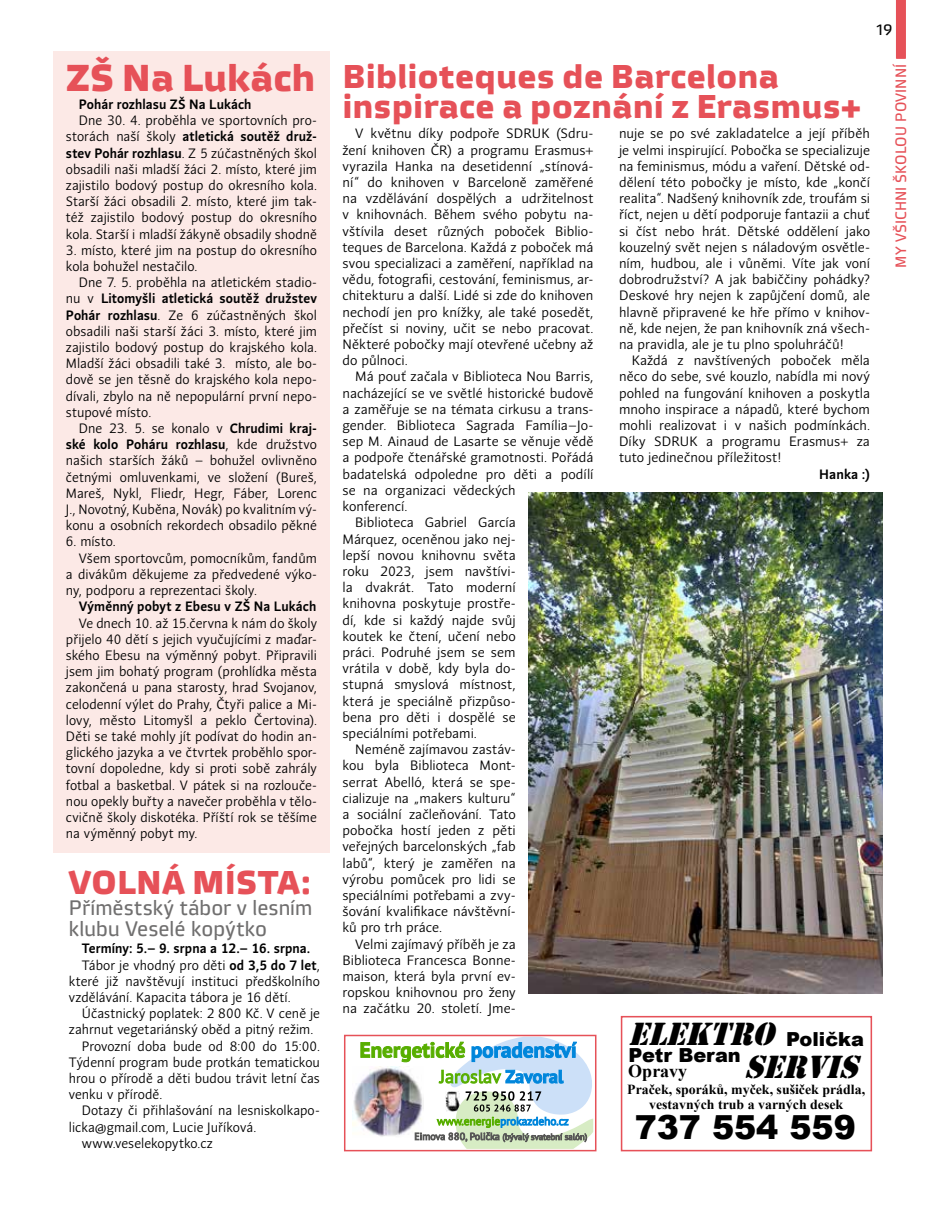
<style>
.page{position:relative;width:936px;height:1212px;background:#fff}
.page>*{position:absolute;margin:0;border:0;box-sizing:border-box;transform-origin:0 0}
.t1{font:700 37.5px "Vida 33 Pro";color:#e65158}
.t2{font:italic 33.15px/33.2px "Stencil";color:#000}
.t3{font:900 33.15px "Arial";color:#000}
.t4{font:700 33px/30px "Vida 33 Pro";color:#e65158}
.t5{font:21px/21px "Vida 32 Pro";letter-spacing:.005em;color:#706f6f}
.t6{font:900 19.35px "Arial";letter-spacing:-.005em;color:#000}
.t7{font:700 18px "Times New Roman";color:#000}
.t8{font:15px "Vida 32 Pro";letter-spacing:.01em;color:#e65158}
.t9{font:15px "Vida 32 Pro";color:#000}
.t10{font:700 13.8px/15.3px "Times New Roman";color:#000;text-align:center}
.t11{font:13.5px/16.2px "Andulka Sans";color:#000;text-align:justify}
.t12{font:700 13.5px "Andulka Sans";letter-spacing:.005em;color:#000}
.s1{font-weight:700}
</style>
<div class="page">
<svg style="left:896px;top:0;width:9px;height:59px"></svg>
<div style="left:53px;top:51px;width:277px;height:802px;background:#fce9e6"></div>
<div style="left:620px;top:1016px;width:252px;height:135px;border:2px solid #e65158"></div>
<img style="left:352px;top:1083px;width:8px;height:43px">
<img style="left:360px;top:1038px;width:233px;height:110px">
<div style="left:344px;top:1035px;width:252px;height:116px;border:2px solid #e65158"></div>
<img style="left:528px;top:493px;width:354px;height:500px">
<h1 class="t1" style="left:66px;top:49px;width:251px">ZŠ Na Lukách</h1>
<p class="t12" style="left:79px;top:96px;width:174px">Pohár rozhlasu ZŠ Na Lukách</p>
<p class="t11" style="left:66px;top:112px;width:252px;text-indent:13px">Dne 30. 4. proběhla ve sportovních pro&shy;storách naší školy <span class="s1">atletická soutěž druž&shy;stev Pohár rozhlasu</span>. Z 5 zúčastněných škol obsadili naši mladší žáci 2. místo, které jim zajistilo bodový postup do okresního kola.<br>Starší žáci obsadili 2. místo, které jim tak&shy;též zajistilo bodový postup do okresního kola. Starší i mladší žákyně obsadily shodně</p>
<p class="t11" style="left:66px;top:242px;width:252px">3. místo, které jim na postup do okresního kola bohužel nestačilo.</p>
<p class="t11" style="left:66px;top:274px;width:252px;text-indent:13px">Dne 7. 5. proběhla na atletickém stadio&shy;nu v <span class="s1">Litomyšli atletická soutěž družstev Pohár rozhlasu</span>. Ze 6 zúčastněných škol obsadili naši starší žáci 3. místo, které jim zajistilo bodový postup do krajského kola.<br>Mladší žáci obsadili také 3. místo, ale bo&shy;dově se jen těsně do krajského kola nepo&shy;dívali, zbylo na ně nepopulární první nepo&shy;stupové místo.</p>
<p class="t11" style="left:66px;top:420px;width:252px;text-indent:13px">Dne 23. 5. se konalo v <span class="s1">Chrudimi kraj&shy;ské kolo Poháru rozhlasu</span>, kde družstvo našich starších žáků – bohužel ovlivněno četnými omluvenkami, ve složení (Bureš, Mareš, Nykl, Fliedr, Hegr, Fáber, Lorenc J., Novotný, Kuběna, Novák) po kvalitním vý&shy;konu a osobních rekordech obsadilo pěkné</p>
<p class="t11" style="left:66px;top:534px;width:51px">6. místo.</p>
<p class="t11" style="left:79px;top:550px;width:240px">Všem sportovcům, pomocníkům, fandům</p>
<p class="t11" style="left:66px;top:566px;width:252px">a divákům děkujeme za předvedené výko-</p>
<p class="t11" style="left:66px;top:582px;width:192px">ny, podporu a reprezentaci školy.</p>
<p class="t12" style="left:79px;top:598px;width:239px">Výměnný pobyt z Ebesu v ZŠ Na Lukách</p>
<p class="t11" style="left:66px;top:615px;width:252px;text-indent:13px">Ve dnech 10. až 15.června k nám do školy přijelo 40 dětí s jejich vyučujícími z maďar&shy;ského Ebesu na výměnný pobyt. Připravili jsem jim bohatý program (prohlídka města zakončená u pana starosty, hrad Svojanov, celodenní výlet do Prahy, Čtyři palice a Mi&shy;lovy, město Litomyšl a peklo Čertovina).<br>Děti se také mohly jít podívat do hodin an&shy;glického jazyka a ve čtvrtek proběhlo spor&shy;tovní dopoledne, kdy si proti sobě zahrály fotbal a basketbal. V pátek si na rozlouče&shy;nou opekly buřty a navečer proběhla v tělo&shy;cvičně školy diskotéka. Příští rok se těšíme na výměnný pobyt my.</p>
<h3 class="t4" style="left:69px;top:866px;width:244px">VOLNÁ MÍSTA:</h3>
<h3 class="t5" style="left:69px;top:896px;width:245px">Příměstský tábor v lesním klubu Veselé kopýtko</h3>
<p class="t12" style="left:82px;top:940px;width:230px">Termíny: 5.– 9. srpna a 12.– 16. srpna.</p>
<p class="t11" style="left:82px;top:957px;width:240px">Tábor je vhodný pro děti <span class="s1">od 3,5 do 7 let</span>,</p>
<p class="t11" style="left:69px;top:973px;width:252px">které již navštěvují instituci předškolního</p>
<p class="t11" style="left:69px;top:989px;width:223px">vzdělávání. Kapacita tábora je 16 dětí.</p>
<p class="t11" style="left:82px;top:1005px;width:240px">Účastnický poplatek: 2 800 Kč. V ceně je</p>
<p class="t11" style="left:69px;top:1021px;width:246px">zahrnut vegetariánský oběd a pitný režim.</p>
<p class="t11" style="left:82px;top:1038px;width:240px">Provozní doba bude od 8:00 do 15:00.</p>
<p class="t11" style="left:69px;top:1054px;width:252px">Týdenní program bude protkán tematickou</p>
<p class="t11" style="left:69px;top:1070px;width:252px">hrou o přírodě a děti budou trávit letní čas</p>
<p class="t11" style="left:69px;top:1086px;width:95px">venku v přírodě.</p>
<p class="t11" style="left:82px;top:1102px;width:240px">Dotazy či přihlašování na lesniskolkapo-</p>
<p class="t11" style="left:69px;top:1119px;width:189px">licka@gmail.com, Lucie Juříková.</p>
<p class="t11" style="left:82px;top:1135px;width:133px">www.veselekopytko.cz</p>
<p class="t9" style="left:875px;top:19px;width:18px">19</p>
<h3 class="t4" style="left:342px;top:60px;width:520px">Biblioteques de Barcelona inspirace a poznání z Erasmus+</h3>
<p class="t11" style="left:619px;top:126px;width:252px">nuje se po své zakladatelce a její příběh je velmi inspirující. Pobočka se specializuje na feminismus, módu a vaření. Dětské od&shy;dělení této pobočky je místo, kde „končí realita“. Nadšený knihovník zde, troufám si říct, nejen u dětí podporuje fantazii a chuť si číst nebo hrát. Dětské oddělení jako kouzelný svět nejen s náladovým osvětle&shy;ním, hudbou, ale i vůněmi. Víte jak voní dobrodružství? A jak babiččiny pohádky?<br>Deskové hry nejen k zapůjčení domů, ale hlavně připravené ke hře přímo v knihov&shy;ně, kde nejen, že pan knihovník zná všech&shy;na pravidla, ale je tu plno spoluhráčů!</p>
<p class="t11" style="left:619px;top:352px;width:252px;text-indent:13px">Každá z navštívených poboček měla něco do sebe, své kouzlo, nabídla mi nový pohled na fungování knihoven a poskytla mnoho inspirace a nápadů, které bychom mohli realizovat i v našich podmínkách.<br>Díky SDRUK a programu Erasmus+ za tuto jedinečnou příležitost!</p>
<p class="t12" style="left:819px;top:466px;width:52px">Hanka :)</p>
<p class="t11" style="left:342px;top:126px;width:252px;text-indent:13px">V květnu díky podpoře SDRUK (Sdru&shy;žení knihoven ČR) a programu Erasmus+ vyrazila Hanka na desetidenní „stínová&shy;ní“ do knihoven v Barceloně zaměřené na vzdělávání dospělých a udržitelnost v knihovnách. Během svého pobytu na&shy;vštívila deset různých poboček Biblio&shy;teques de Barcelona. Každá z poboček má svou specializaci a zaměření, například na vědu, fotografii, cestování, feminismus, ar&shy;chitekturu a další. Lidé si zde do knihoven nechodí jen pro knížky, ale také posedět, přečíst si noviny, učit se nebo pracovat.<br>Některé pobočky mají otevřené učebny až do půlnoci.</p>
<p class="t11" style="left:355px;top:369px;width:240px">Má pouť začala v Biblioteca Nou Barris,</p>
<p class="t11" style="left:342px;top:385px;width:252px">nacházející se ve světlé historické budově</p>
<p class="t11" style="left:342px;top:401px;width:252px">a zaměřuje se na témata cirkusu a trans-</p>
<p class="t11" style="left:342px;top:417px;width:252px">gender. Biblioteca Sagrada Família–Jo-</p>
<p class="t11" style="left:342px;top:433px;width:252px">sep M. Ainaud de Lasarte se věnuje vědě</p>
<p class="t11" style="left:342px;top:450px;width:252px">a podpoře čtenářské gramotnosti. Pořádá</p>
<p class="t11" style="left:342px;top:466px;width:252px">badatelská odpoledne pro děti a podílí</p>
<p class="t11" style="left:342px;top:482px;width:175px">se na organizaci vědeckých</p>
<p class="t11" style="left:342px;top:498px;width:66px">konferencí.</p>
<p class="t11" style="left:355px;top:514px;width:162px">Biblioteca Gabriel García</p>
<p class="t11" style="left:342px;top:531px;width:175px">Márquez, oceněnou jako nej-</p>
<p class="t11" style="left:342px;top:547px;width:175px">lepší novou knihovnu světa</p>
<p class="t11" style="left:342px;top:563px;width:175px">roku 2023, jsem navštívi-</p>
<p class="t11" style="left:342px;top:579px;width:175px">la dvakrát. Tato moderní</p>
<p class="t11" style="left:342px;top:595px;width:175px">knihovna poskytuje prostře-</p>
<p class="t11" style="left:342px;top:612px;width:175px">dí, kde si každý najde svůj</p>
<p class="t11" style="left:342px;top:628px;width:175px">koutek ke čtení, učení nebo</p>
<p class="t11" style="left:342px;top:644px;width:175px">práci. Podruhé jsem se sem</p>
<p class="t11" style="left:342px;top:660px;width:175px">vrátila v době, kdy byla do-</p>
<p class="t11" style="left:342px;top:676px;width:175px">stupná smyslová místnost,</p>
<p class="t11" style="left:342px;top:693px;width:175px">která je speciálně přizpůso-</p>
<p class="t11" style="left:342px;top:709px;width:175px">bena pro děti i dospělé se</p>
<p class="t11" style="left:342px;top:725px;width:136px">speciálními potřebami.</p>
<p class="t11" style="left:355px;top:741px;width:162px">Neméně zajímavou zastáv-</p>
<p class="t11" style="left:342px;top:757px;width:175px">kou byla Biblioteca Mont-</p>
<p class="t11" style="left:342px;top:774px;width:175px">serrat Abelló, která se spe-</p>
<p class="t11" style="left:342px;top:790px;width:175px">cializuje na „makers kulturu“</p>
<p class="t11" style="left:342px;top:806px;width:175px">a sociální začleňování. Tato</p>
<p class="t11" style="left:342px;top:822px;width:175px">pobočka hostí jeden z pěti</p>
<p class="t11" style="left:342px;top:838px;width:175px">veřejných barcelonských „fab</p>
<p class="t11" style="left:342px;top:855px;width:175px">labů“, který je zaměřen na</p>
<p class="t11" style="left:342px;top:871px;width:175px">výrobu pomůcek pro lidi se</p>
<p class="t11" style="left:342px;top:887px;width:175px">speciálními potřebami a zvy-</p>
<p class="t11" style="left:342px;top:903px;width:175px">šování kvalifikace návštěvní-</p>
<p class="t11" style="left:342px;top:919px;width:101px">ků pro trh práce.</p>
<p class="t11" style="left:355px;top:936px;width:162px">Velmi zajímavý příběh je za</p>
<p class="t11" style="left:342px;top:952px;width:175px">Biblioteca Francesca Bonne-</p>
<p class="t11" style="left:342px;top:968px;width:175px">maison, která byla první ev-</p>
<p class="t11" style="left:342px;top:984px;width:175px">ropskou knihovnou pro ženy</p>
<p class="t11" style="left:342px;top:1000px;width:175px">na začátku 20. století. Jme-</p>
<h2 class="t2" style="left:744px;top:1017px;width:121px;text-indent:-116px">ELEKTRO<br>SERVIS</h2>
<h3 class="t6" style="left:786px;top:1028px;width:79px">Polička</h3>
<h3 class="t6" style="left:628px;top:1044px;width:114px">Petr Beran</h3>
<h3 class="t7" style="left:628px;top:1064px;width:60px">Opravy</h3>
<p class="t10" style="left:627px;top:1083px;width:239px">Praček, sporáků, myček, sušiček prádla, vestavných trub a varných desek</p>
<h2 class="t3" style="left:634px;top:1108px;width:222px">737 554 559</h2>
<p class="t8" style="left:890px;top:268px;width:205px;rotate:-90deg">MY VŠICHNI ŠKOLOU POVINNÍ</p>
</div>
